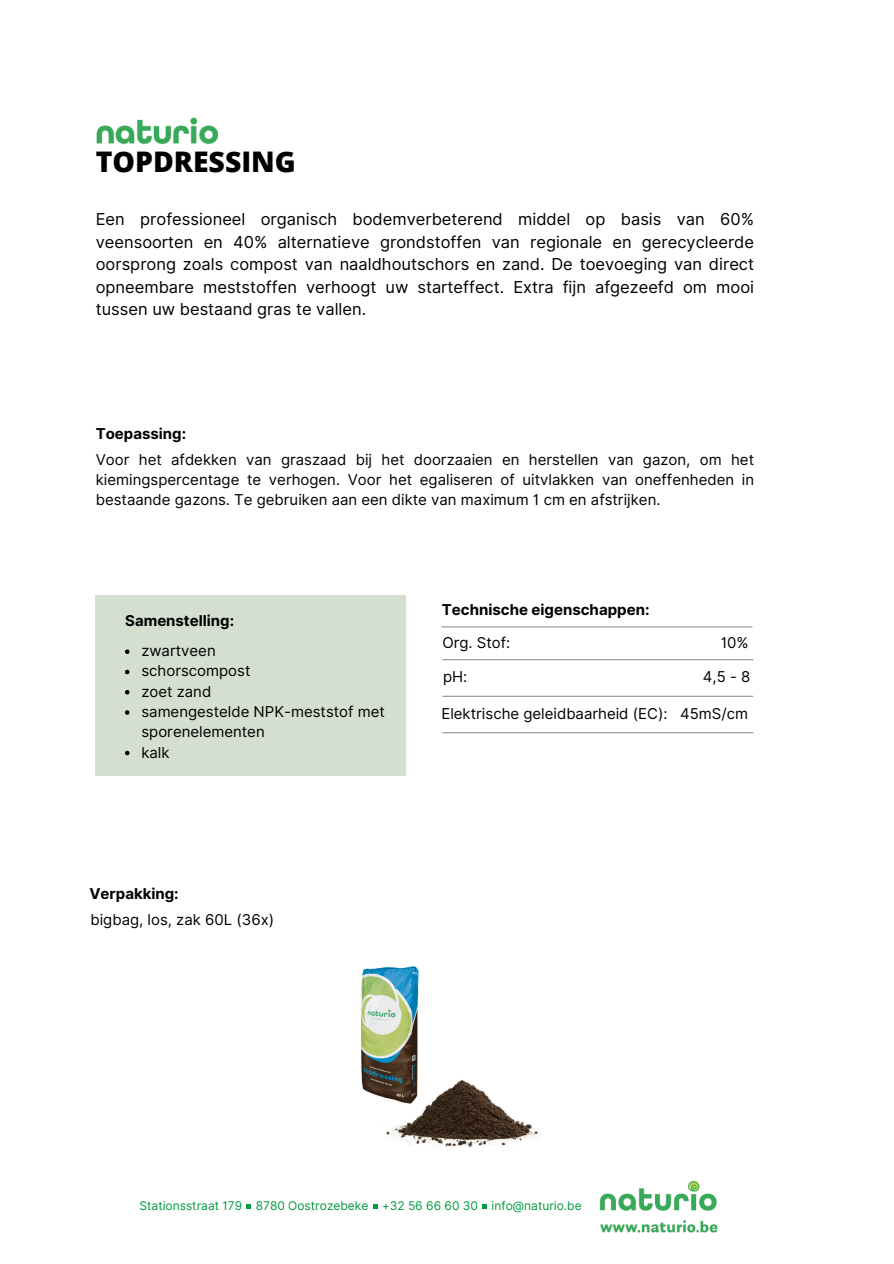
<style>
.page{position:relative;width:894px;height:1264px;background:#fff}
.page>*{position:absolute;margin:0;border:0;box-sizing:border-box;transform-origin:0 0}
.t1{font:800 28.35px "Open Sans";color:#000}
.t2{font:16.5px/22.5px "Inter";color:#000;text-align:justify}
.t3{font:15px/20.2px "Inter";color:#000}
.t4{font:700 15px "Inter";color:#000}
.t5{font:12px "Inter";color:#009a3e}
</style>
<div class="page">
<div style="left:96px;top:595px;width:310px;height:180px;background:#d5dfcf"></div>
<img style="left:96px;top:117px;width:123px;height:27px">
<img style="left:599px;top:1180px;width:119px;height:53px">
<svg style="left:373px;top:1204px;width:4px;height:4px"></svg>
<svg style="left:482px;top:1204px;width:4px;height:4px"></svg>
<svg style="left:246px;top:1204px;width:5px;height:4px"></svg>
<hr style="left:441px;top:626px;width:311px;height:1px;background:#979492">
<hr style="left:442px;top:695px;width:311px;height:2px;background:#979492">
<hr style="left:442px;top:732px;width:311px;height:1px;background:#979492">
<hr style="left:442px;top:659px;width:311px;height:1px;background:#979492">
<img style="left:360px;top:966px;width:180px;height:181px">
<svg style="left:125px;top:649px;width:4px;height:5px"></svg>
<svg style="left:125px;top:669px;width:4px;height:5px"></svg>
<svg style="left:125px;top:690px;width:4px;height:4px"></svg>
<svg style="left:125px;top:710px;width:4px;height:4px"></svg>
<svg style="left:125px;top:750px;width:4px;height:5px"></svg>
<p class="t1" style="left:96px;top:142px;width:201px">TOPDRESSING</p>
<p class="t2" style="left:96px;top:208px;width:659px">Een professioneel organisch bodemverbeterend middel op basis van 60% veensoorten en 40% alternatieve grondstoffen van regionale en gerecycleerde oorsprong zoals compost van naaldhoutschors en zand. De toevoeging van direct opneembare meststoffen verhoogt uw starteffect. Extra fijn afgezeefd om mooi tussen uw bestaand gras te vallen.</p>
<p class="t4" style="left:96px;top:424px;width:92px">Toepassing:</p>
<h2 class="t3" style="left:96px;top:449px;width:659px;text-align:justify">Voor het afdekken van graszaad bij het doorzaaien en herstellen van gazon, om het kiemingspercentage te verhogen. Voor het egaliseren of uitvlakken van oneffenheden in bestaande gazons. Te gebruiken aan een dikte van maximum 1 cm en afstrijken.</h2>
<h3 class="t4" style="left:125px;top:611px;width:110px">Samenstelling:</h3>
<h3 class="t3" style="left:141px;top:640px;width:76px">zwartveen</h3>
<h2 class="t3" style="left:141px;top:661px;width:110px">schorscompost</h2>
<p class="t3" style="left:141px;top:681px;width:71px">zoet zand</p>
<p class="t3" style="left:141px;top:701px;width:245px">samengestelde NPK-meststof met sporenelementen</p>
<p class="t3" style="left:141px;top:742px;width:30px">kalk</p>
<p class="t4" style="left:89px;top:884px;width:91px">Verpakking:</p>
<p class="t3" style="left:90px;top:909px;width:185px">bigbag, los, zak 60L (36x)</p>
<h3 class="t4" style="left:442px;top:600px;width:209px">Technische eigenschappen:</h3>
<h3 class="t3" style="left:442px;top:632px;width:69px">Org. Stof:</h3>
<h3 class="t3" style="left:720px;top:632px;width:30px">10%</h3>
<h2 class="t3" style="left:443px;top:666px;width:26px">pH:</h2>
<h2 class="t3" style="left:702px;top:666px;width:49px">4,5 - 8</h2>
<h3 class="t3" style="left:441px;top:703px;width:308px">Elektrische geleidbaarheid (EC): 45mS/cm</h3>
<h3 class="t5" style="left:139px;top:1197px;width:443px">Stationsstraat 179 8780 Oostrozebeke +32 56 66 60 30 info@naturio.be</h3>
</div>
